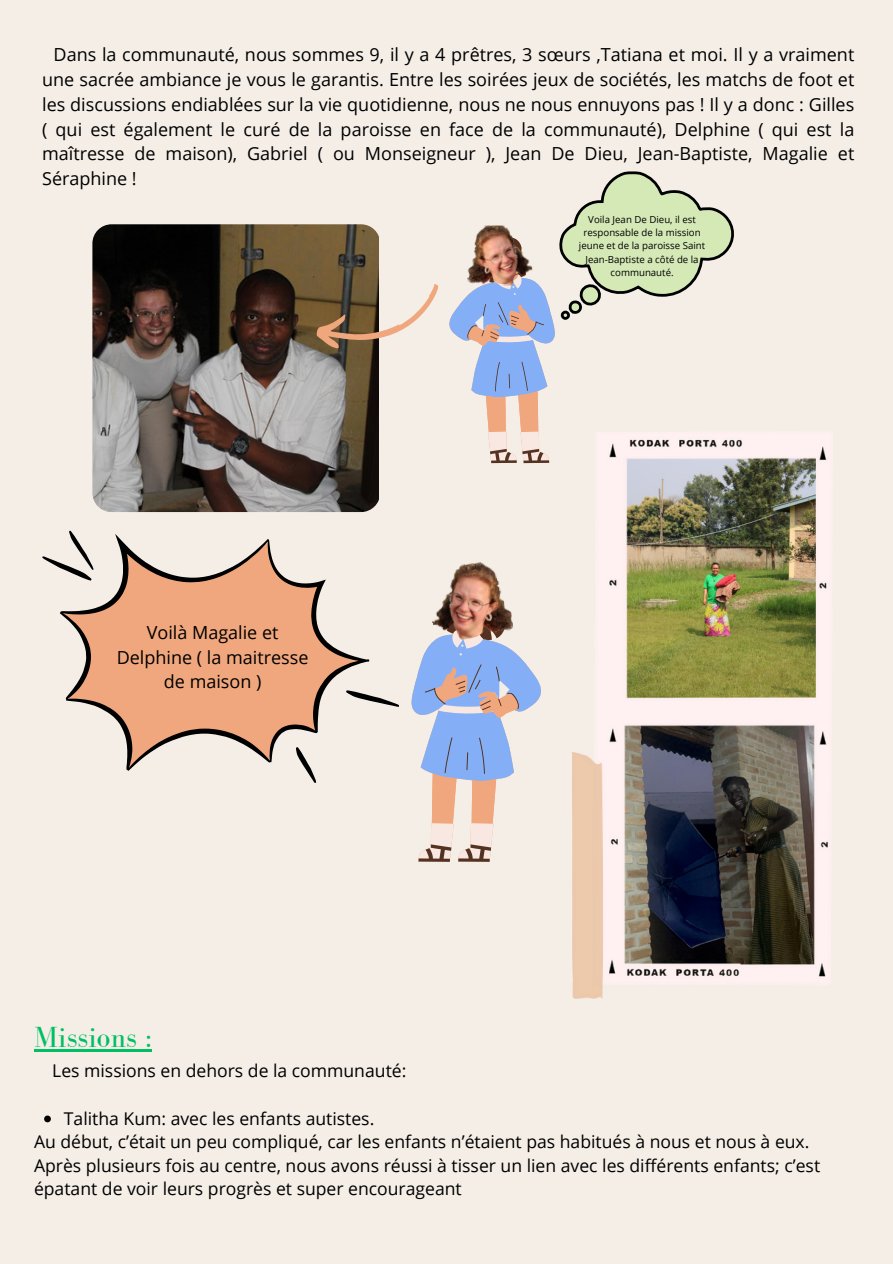
<style>
.page{position:relative;width:893px;height:1264px;background:#fff}
.page>*{position:absolute;margin:0;border:0;box-sizing:border-box;transform-origin:0 0}
.t1{font:30px "Bodoni FLF";color:#00bf63}
.t2{font:18px/24.8px "Open Sans";color:#000;text-align:justify}
.t3{font:17.55px/23.7px "Open Sans";color:#000}
.t4{font:9.6px/13.4px "Open Sans";color:#000;text-align:center}
</style>
<div class="page">
<div style="left:0;top:0;width:892px;height:1263px;background:#f4eee7"></div>
<img style="left:92px;top:224px;width:286px;height:288px">
<img style="left:572px;top:434px;width:258px;height:564px">
<svg style="left:411px;top:643px;width:130px;height:218px"></svg>
<img style="left:431px;top:562px;width:82px;height:81px">
<svg style="left:60px;top:534px;width:309px;height:237px;fill:#f1a77d"></svg>
<svg style="left:42px;top:530px;width:52px;height:50px"></svg>
<svg style="left:346px;top:690px;width:53px;height:16px"></svg>
<svg style="left:296px;top:747px;width:20px;height:35px"></svg>
<svg style="left:312px;top:171px;width:425px;height:292px"></svg>
<hr style="left:34px;top:1049px;width:118px;height:2px;background:#00bf63">
<svg style="left:44px;top:1115px;width:7px;height:7px"></svg>
<h1 class="t2" style="left:42px;top:42px;width:813px;text-indent:11px">Dans la communauté, nous sommes 9, il y a 4 prêtres, 3 sœurs ,Tatiana et moi. Il y a vraiment une sacrée ambiance je vous le garantis. Entre les soirées jeux de sociétés, les matchs de foot et les discussions endiablées sur la vie quotidienne, nous ne nous ennuyons pas ! Il y a donc : Gilles ( qui est également le curé de la paroisse en face de la communauté), Delphine ( qui est la maîtresse de maison), Gabriel ( ou Monseigneur ), Jean De Dieu, Jean-Baptiste, Magalie et Séraphine !</h1>
<p class="t4" style="left:579px;top:212px;width:128px">Voila Jean De Dieu, il est responsable de la mission jeune et de la paroisse Saint<br>Jean-Baptiste a côté de la communauté.</p>
<h1 class="t2" style="left:117px;top:619px;width:193px;text-align:center">Voilà Magalie et<br>Delphine ( la maitresse de maison )</h1>
<p class="t1" style="left:34px;top:1020px;width:119px">Missions :</p>
<p class="t3" style="left:52px;top:1058px;width:355px">Les missions en dehors de la communauté:</p>
<p class="t3" style="left:64px;top:1105px;width:312px">Talitha Kum: avec les enfants autistes.</p>
<p class="t3" style="left:34px;top:1129px;width:787px">Au début, c’était un peu compliqué, car les enfants n’étaient pas habitués à nous et nous à eux.<br>Après plusieurs fois au centre, nous avons réussi à tisser un lien avec les différents enfants; c’est épatant de voir leurs progrès et super encourageant</p>
</div>
